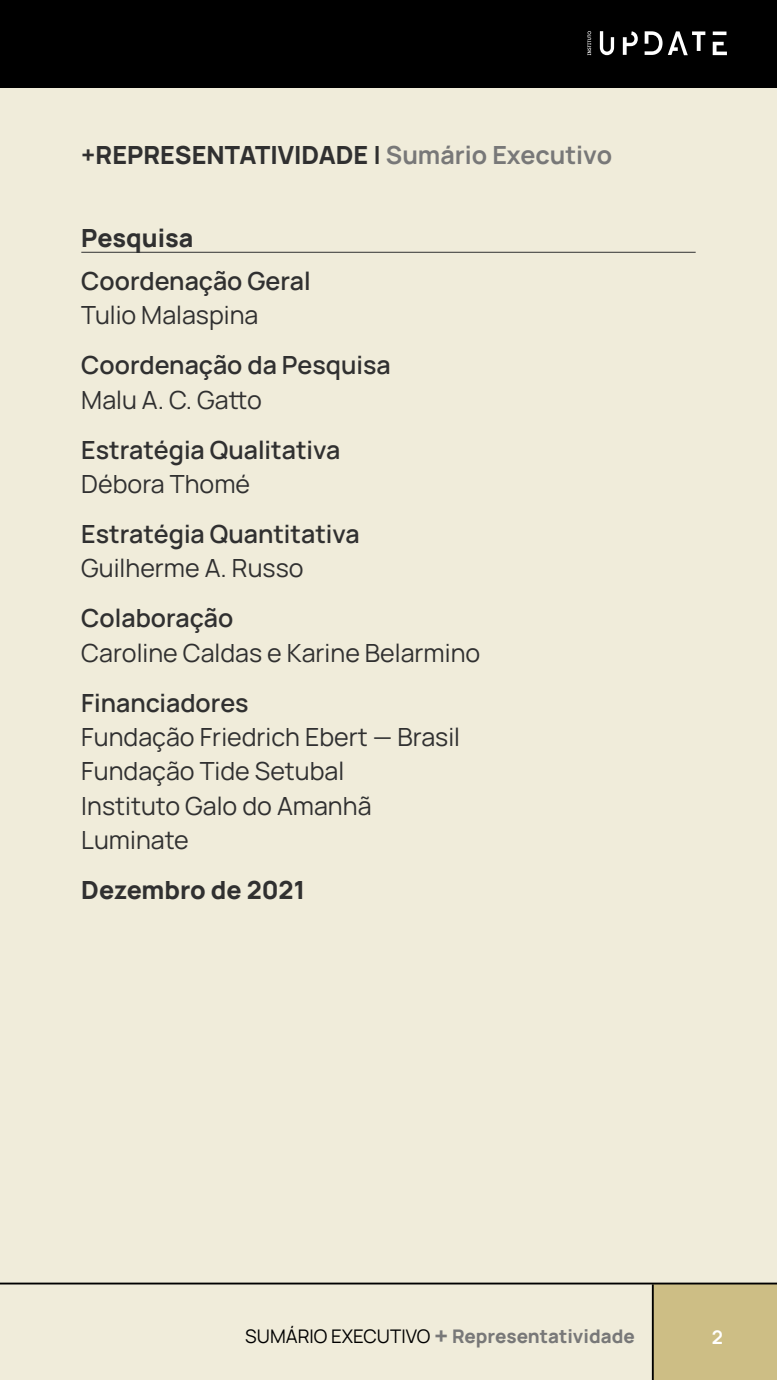
<style>
.page{position:relative;width:777px;height:1380px;background:#fff}
.page>*{position:absolute;margin:0;border:0;box-sizing:border-box;transform-origin:0 0}
.t1{font:25px/34.4px "Manrope";color:#303030}
.t2{font:600 25px "Manrope";color:#303030}
.t3{font:800 25px "Manrope";color:#303030}
.t4{font:800 18.75px "Manrope";color:#787878}
.t5{font:700 18.75px "Manrope";color:#fff}
.s1{font-weight:700}
.s2{font-weight:700;color:#787878}
.s3{font-weight:400;color:#000}
.s4{font-size:25px}
</style>
<div class="page">
<div style="left:0;top:88px;width:776px;height:1292px;background:#f0ecda"></div>
<div style="left:651px;top:1284px;width:125px;height:96px;background:#cdbe85"></div>
<div style="left:0;top:0;width:776px;height:88px;background:#000"></div>
<svg style="left:599px;top:31px;width:15px;height:24px"></svg>
<hr style="left:712px;top:32px;width:14px;height:3px;background:#fff">
<svg style="left:712px;top:42px;width:14px;height:13px"></svg>
<svg style="left:644px;top:31px;width:61px;height:24px"></svg>
<svg style="left:622px;top:31px;width:15px;height:24px"></svg>
<svg style="left:587px;top:31px;width:4px;height:24px"></svg>
<hr style="left:651px;top:1284px;width:2px;height:96px;background:#000">
<hr style="left:0;top:1283px;width:776px;height:1px;background:#000">
<hr style="left:81px;top:252px;width:614px;height:1px;background:#303030">
<p class="t3" style="left:81px;top:137px;width:532px">+REPRESENTATIVIDADE <span class="s1">|</span> <span class="s2">Sumário Executivo</span></p>
<p class="t3" style="left:81px;top:220px;width:114px">Pesquisa</p>
<p class="t2" style="left:81px;top:263px;width:231px">Coordenação Geral</p>
<p class="t1" style="left:81px;top:297px;width:178px">Tulio Malaspina</p>
<p class="t2" style="left:81px;top:348px;width:311px">Coordenação da Pesquisa</p>
<p class="t1" style="left:81px;top:381px;width:182px">Malu A. C. Gatto</p>
<p class="t2" style="left:81px;top:432px;width:260px">Estratégia Qualitativa</p>
<p class="t1" style="left:81px;top:466px;width:170px">Débora Thomé</p>
<p class="t2" style="left:81px;top:516px;width:280px">Estratégia Quantitativa</p>
<p class="t1" style="left:81px;top:550px;width:224px">Guilherme A. Russo</p>
<p class="t2" style="left:81px;top:601px;width:153px">Colaboração</p>
<p class="t1" style="left:81px;top:634px;width:400px">Caroline Caldas e Karine Belarmino</p>
<p class="t2" style="left:81px;top:685px;width:169px">Financiadores</p>
<p class="t1" style="left:81px;top:719px;width:380px">Fundação Friedrich Ebert — Brasil<br>Fundação Tide Setubal<br>Instituto Galo do Amanhã<br>Luminate</p>
<p class="t3" style="left:81px;top:873px;width:225px">Dezembro de 2021</p>
<p class="t4" style="left:245px;top:1323px;width:391px"><span class="s3">SUMÁRIO EXECUTIVO</span> <span class="s4">+</span> Representatividade</p>
<p class="t5" style="left:711px;top:1324px;width:13px">2</p>
</div>
